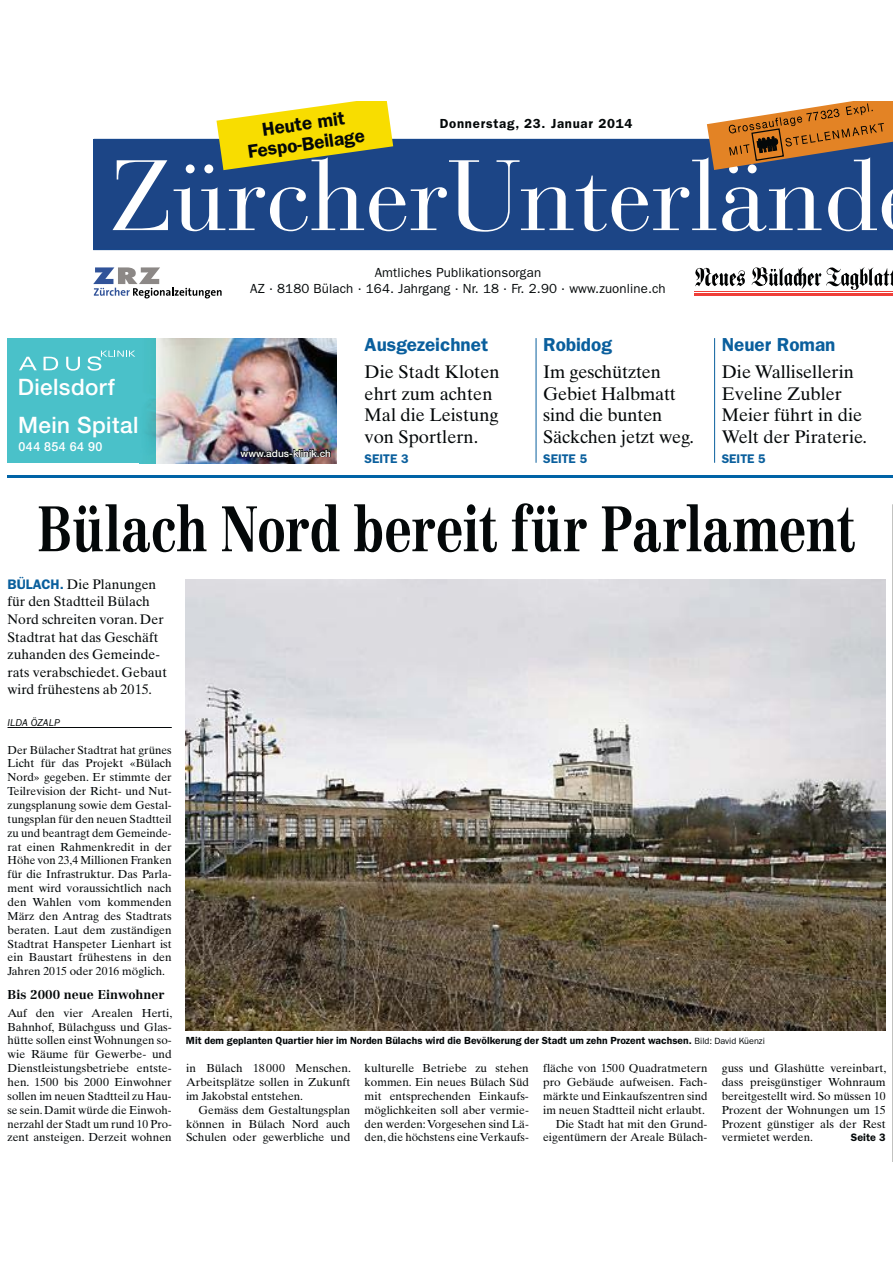
<style>
.page{position:relative;width:893px;height:1263px;background:#fff}
.page>*{position:absolute;margin:0;border:0;box-sizing:border-box;transform-origin:0 0}
.t1{font:700 63px "Centennial LT Std";letter-spacing:-.01em;color:#040809;scale:.8 1}
.t2{font:500 22.65px/37.5px "Helvetica Neue";letter-spacing:.02em;color:#fff}
.t3{font:600 18.9px "ITC Franklin Gothic Std";color:#0a5f9d}
.t4{font:600 18.9px/20.1px "ITC Franklin Gothic Std";color:#040809;text-align:center}
.t5{font:18.3px/21.6px "Times Ten LT Std";color:#040809}
.t6{font:13.8px/17.7px "Times Ten LT Std";color:#040809}
.t7{font:13.2px/16.8px "ITC Franklin Gothic Std";letter-spacing:.01em;color:#040809;text-align:center}
.t8{font:600 13.2px "ITC Franklin Gothic Std";letter-spacing:.055em;color:#040809}
.t9{font:700 12.6px "Centennial LT Std";color:#040809}
.t10{font:600 12.6px "ITC Franklin Gothic Std";color:#0a5f9d}
.t11{font:500 12.6px "Helvetica Neue";letter-spacing:.035em;color:#fff}
.t12{font:11.55px/13.8px "Times Ten LT Std";color:#040809;text-align:justify}
.t13{font:600 10.8px "ITC Franklin Gothic Std";color:#040809}
.t14{font:600 10.35px "ITC Franklin Gothic Std";color:#040809}
.t15{font:italic 10.35px "ITC Franklin Gothic Std";color:#040809}
.t16{font:500 10.05px "Helvetica Neue LT";color:#fff}
.s1{font-family:"ITC Franklin Gothic Std";font-weight:600;color:#0a5f9d}
.s2{font-weight:400;font-size:9px}
</style>
<div class="page">
<svg style="left:93px;top:267px;width:129px;height:31px"></svg>
<svg style="left:695px;top:268px;width:50px;height:18px"></svg>
<svg style="left:751px;top:267px;width:141px;height:23px"></svg>
<hr style="left:694px;top:293px;width:198px;height:3px;background:#ef3e38">
<hr style="left:694px;top:291px;width:198px;height:1px;background:#ef3e38">
<div style="left:93px;top:139px;width:799px;height:111px;background:#1c4586"></div>
<svg style="left:112px;top:160px;width:56px;height:70px"></svg>
<hr style="left:8px;top:475px;width:884px;height:3px;background:#0063a6">
<hr style="left:535px;top:338px;width:1px;height:125px;background:#0a5f9d">
<hr style="left:714px;top:338px;width:1px;height:125px;background:#0a5f9d">
<hr style="left:8px;top:727px;width:164px;height:1px;background:#040809">
<img style="left:186px;top:579px;width:699px;height:452px">
<hr style="left:892px;top:504px;width:1px;height:658px;background:#a3a2a0">
<svg style="left:174px;top:101px;width:718px;height:131px"></svg>
<img style="left:139px;top:338px;width:197px;height:125px">
<div style="left:8px;top:338px;width:131px;height:125px;background:#4ac1c9"></div>
<svg style="left:44px;top:357px;width:14px;height:13px"></svg>
<svg style="left:66px;top:357px;width:14px;height:14px"></svg>
<svg style="left:19px;top:357px;width:18px;height:13px"></svg>
<svg style="left:87px;top:351px;width:48px;height:20px"></svg>
<svg style="left:240px;top:449px;width:91px;height:11px"></svg>
<h3 class="t4" style="left:244px;top:123px;width:119px;rotate:-8deg">Heute mit<br>Fespo-Beilage</h3>
<p class="t8" style="left:440px;top:119px;width:194px">Donnerstag, 23. Januar 2014</p>
<h2 class="t2" style="left:18px;top:370px;width:122px">Dielsdorf<br>Mein Spital</h2>
<p class="t11" style="left:19px;top:442px;width:85px">044 854 64 90</p>
<p class="t7" style="left:250px;top:265px;width:417px">Amtliches Publikationsorgan<br>AZ · 8180 Bülach · 164. Jahrgang · Nr. 18 · Fr. 2.90 · www.zuonline.ch</p>
<p class="t16" style="left:240px;top:447px;width:92px">www.adus-klinik.ch</p>
<h3 class="t3" style="left:364px;top:338px;width:125px">Ausgezeichnet</h3>
<h3 class="t5" style="left:364px;top:363px;width:136px">Die Stadt Kloten ehrt zum achten<br>Mal die Leistung von Sportlern.</h3>
<p class="t10" style="left:364px;top:454px;width:46px">SEITE 3</p>
<h3 class="t3" style="left:543px;top:338px;width:70px">Robidog</h3>
<h3 class="t5" style="left:543px;top:363px;width:152px">Im geschützten<br>Gebiet Halbmatt sind die bunten<br>Säckchen jetzt weg.</h3>
<p class="t10" style="left:543px;top:454px;width:46px">SEITE 5</p>
<h3 class="t3" style="left:721px;top:338px;width:115px">Neuer Roman</h3>
<h3 class="t5" style="left:721px;top:363px;width:147px">Die Wallisellerin<br>Eveline Zubler<br>Meier führt in die<br>Welt der Piraterie.</h3>
<p class="t10" style="left:721px;top:454px;width:46px">SEITE 5</p>
<h1 class="t1" style="left:37px;top:493px;width:1024px">Bülach Nord bereit für Parlament</h1>
<p class="t6" style="left:8px;top:577px;width:161px"><span class="s1">BÜLACH.</span> Die Planungen für den Stadtteil Bülach<br>Nord schreiten voran. Der<br>Stadtrat hat das Geschäft zuhanden des Gemeinde&shy;rats verabschiedet. Gebaut wird frühestens ab 2015.</p>
<p class="t15" style="left:8px;top:716px;width:54px">ILDA ÖZALP</p>
<p class="t12" style="left:8px;top:744px;width:166px">Der Bülacher Stadtrat hat grünes Licht für das Projekt «Bülach Nord» gegeben. Er stimmte der Teilrevision der Richt- und Nut&shy;zungsplanung sowie dem Gestal&shy;tungsplan für den neuen Stadtteil zu und beantragt dem Gemeinde&shy;rat einen Rahmenkredit in der Höhe von 23,4 Millionen Franken für die Infrastruktur. Das Parla&shy;ment wird voraussichtlich nach den Wahlen vom kommenden März den Antrag des Stadtrats beraten. Laut dem zuständigen Stadtrat Hanspeter Lienhart ist ein Baustart frühestens in den Jahren 2015 oder 2016 möglich.</p>
<p class="t9" style="left:8px;top:987px;width:159px">Bis 2000 neue Einwohner</p>
<p class="t12" style="left:8px;top:1007px;width:166px">Auf den vier Arealen Herti, Bahnhof, Bülachguss und Glas&shy;hütte sollen einst Wohnungen so&shy;wie Räume für Gewerbe- und Dienstleistungsbetriebe entste&shy;hen. 1500 bis 2000 Einwohner sollen im neuen Stadtteil zu Hau&shy;se sein. Damit würde die Einwoh&shy;nerzahl der Stadt um rund 10 Pro&shy;zent ansteigen. Derzeit wohnen</p>
<p class="t14" style="left:186px;top:1037px;width:580px">Mit dem geplanten Quartier hier im Norden Bülachs wird die Bevölkerung der Stadt um zehn Prozent wachsen. <span class="s2">Bild: David Küenzi</span></p>
<p class="t12" style="left:364px;top:1063px;width:166px">kulturelle Betriebe zu stehen kommen. Ein neues Bülach Süd mit entsprechenden Einkaufs&shy;möglichkeiten soll aber vermie&shy;den werden: Vorgesehen sind Lä&shy;den, die höchstens eine Verkaufs-</p>
<p class="t12" style="left:543px;top:1063px;width:166px;text-align:right">fläche von 1500 Quadratmetern pro Gebäude aufweisen. Fach&shy;märkte und Einkaufszentren sind im neuen Stadtteil nicht erlaubt.<br>Die Stadt hat mit den Grund&shy;eigentümern der Areale Bülach-</p>
<p class="t12" style="left:721px;top:1063px;width:166px">guss und Glashütte vereinbart, dass preisgünstiger Wohnraum bereitgestellt wird. So müssen 10<br>Prozent der Wohnungen um 15<br>Prozent günstiger als der Rest vermietet werden.</p>
<p class="t12" style="left:186px;top:1063px;width:166px">in Bülach 18 000 Menschen.<br>Arbeitsplätze sollen in Zukunft im Jakobstal entstehen.</p>
<p class="t12" style="left:186px;top:1104px;width:166px;text-indent:12px">Gemäss dem Gestaltungsplan können in Bülach Nord auch Schulen oder gewerbliche und</p>
<p class="t13" style="left:850px;top:1134px;width:36px">Seite 3</p>
</div>
